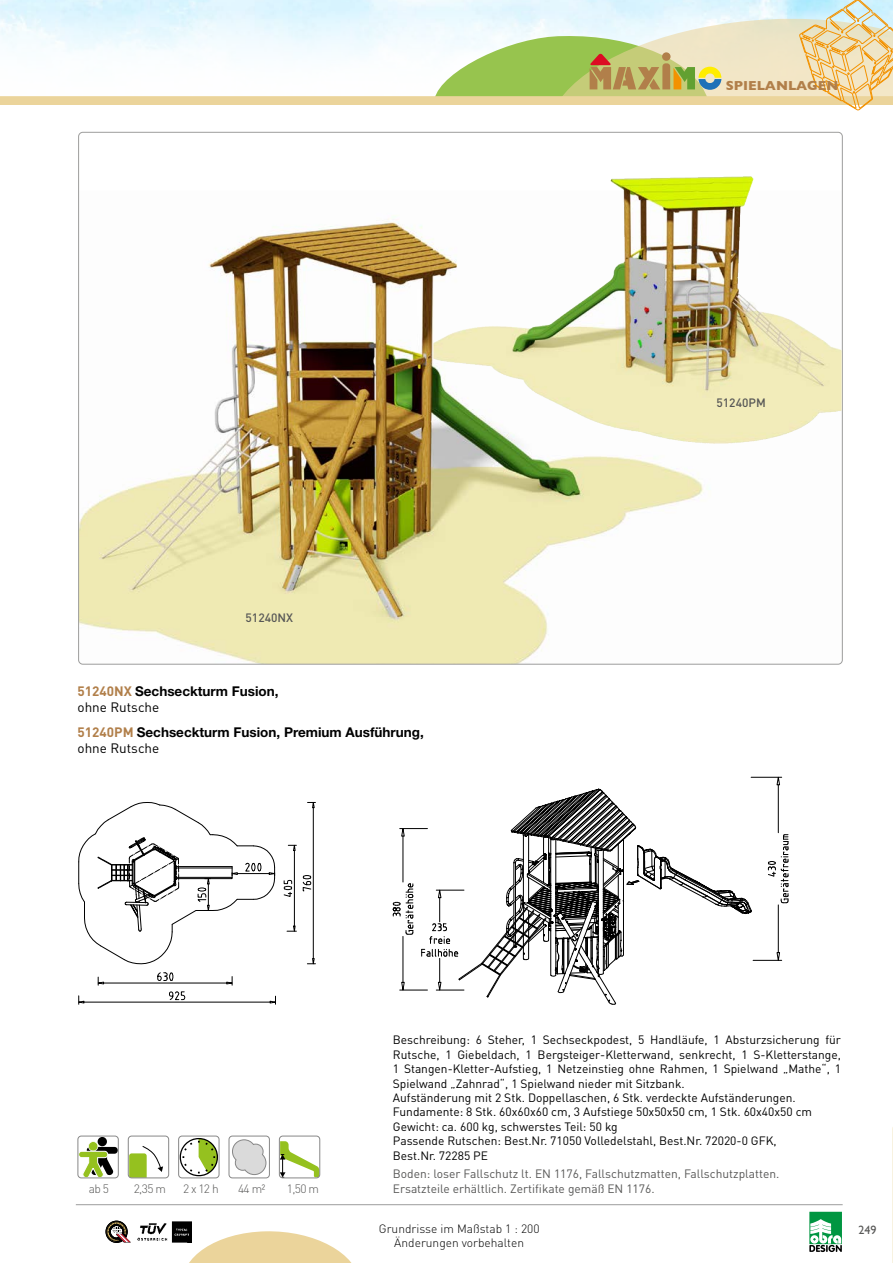
<style>
.page{position:relative;width:893px;height:1263px;background:#fff}
.page>*{position:absolute;margin:0;border:0;box-sizing:border-box;transform-origin:0 0}
.t1{font:700 13.5px "Helvetica Neue LT Std";color:#000}
.t2{font:13.5px "DIN Pro";color:#000}
.t3{font:700 13.35px "Gill Sans";color:#b17f4a}
.t4{font:12px/14.4px "DIN Pro";color:#000}
.t5{font:12px/14.4px "DIN Pro";color:#575756}
.t6{font:300 12px/14.4px "DIN Pro";color:#000;text-align:center}
.t7{font:300 12px "DIN Pro";letter-spacing:-.05em;color:#575756}
.t8{font:500 12px "DIN Pro";color:#575756}
.t9{font:12px "Gill Sans";color:#575756}
.s1{font-family:"DIN Pro";color:#b17f4a}
</style>
<div class="page">
<img style="left:79px;top:191px;width:763px;height:473px">
<div style="left:98px;top:1137px;width:9px;height:9px;background:#000;border-radius:50%"></div>
<svg style="left:78px;top:1141px;width:40px;height:37px"></svg>
<div style="left:78px;top:1136px;width:41px;height:42px;border:1px solid #878787;border-radius:3px"></div>
<svg style="left:129px;top:1146px;width:34px;height:32px"></svg>
<div style="left:128px;top:1136px;width:41px;height:42px;border:1px solid #878787;border-radius:3px"></div>
<svg style="left:180px;top:1138px;width:37px;height:38px"></svg>
<div style="left:178px;top:1136px;width:41px;height:42px;border:1px solid #878787;border-radius:3px"></div>
<svg style="left:232px;top:1139px;width:35px;height:36px"></svg>
<div style="left:229px;top:1136px;width:41px;height:42px;border:1px solid #878787;border-radius:3px"></div>
<svg style="left:280px;top:1141px;width:40px;height:37px"></svg>
<div style="left:279px;top:1136px;width:41px;height:42px;border:1px solid #878787;border-radius:3px"></div>
<hr style="left:313px;top:808px;width:1px;height:150px;background:#000">
<svg style="left:308px;top:802px;width:7px;height:6px"></svg>
<svg style="left:307px;top:958px;width:8px;height:7px"></svg>
<svg style="left:303px;top:875px;width:8px;height:16px"></svg>
<hr style="left:294px;top:850px;width:1px;height:76px;background:#000">
<svg style="left:288px;top:844px;width:8px;height:7px"></svg>
<svg style="left:287px;top:925px;width:9px;height:7px"></svg>
<svg style="left:284px;top:880px;width:8px;height:17px"></svg>
<hr style="left:84px;top:1002px;width:186px;height:1px;background:#000">
<svg style="left:78px;top:996px;width:6px;height:8px"></svg>
<svg style="left:270px;top:996px;width:6px;height:8px"></svg>
<svg style="left:169px;top:991px;width:16px;height:9px"></svg>
<hr style="left:104px;top:983px;width:123px;height:1px;background:#000">
<svg style="left:226px;top:976px;width:7px;height:9px"></svg>
<svg style="left:97px;top:977px;width:7px;height:8px"></svg>
<svg style="left:157px;top:972px;width:16px;height:9px"></svg>
<svg style="left:78px;top:802px;width:198px;height:162px"></svg>
<img style="left:466px;top:176px;width:277px;height:153px">
<svg style="left:393px;top:777px;width:396px;height:227px"></svg>
<div style="left:0;top:97px;width:893px;height:8px;background:#ebd49b"></div>
<svg style="left:809px;top:1212px;width:33px;height:40px"></svg>
<svg style="left:179px;top:1230px;width:173px;height:33px"></svg>
<img style="left:138px;top:1221px;width:53px;height:21px">
<svg style="left:106px;top:1221px;width:25px;height:22px"></svg>
<hr style="left:76px;top:1204px;width:767px;height:1px;background:#9d9d9c">
<svg style="left:434px;top:0;width:459px;height:111px"></svg>
<svg style="left:892px;top:1127px;width:1px;height:136px"></svg>
<p class="t3" style="left:726px;top:75px;width:114px">SPIELANLAGEN</p>
<p class="t8" style="left:246px;top:610px;width:49px">51240NX</p>
<p class="t1" style="left:78px;top:682px;width:203px"><span class="s1">51240NX</span> Sechseckturm Fusion,</p>
<p class="t2" style="left:78px;top:698px;width:83px">ohne Rutsche</p>
<p class="t1" style="left:78px;top:723px;width:348px"><span class="s1">51240PM</span> Sechseckturm Fusion, Premium Ausführung,</p>
<p class="t2" style="left:78px;top:739px;width:83px">ohne Rutsche</p>
<p class="t8" style="left:716px;top:395px;width:51px">51240PM</p>
<p class="t7" style="left:89px;top:1180px;width:22px">ab 5</p>
<p class="t7" style="left:134px;top:1180px;width:34px">2,35 m</p>
<p class="t7" style="left:183px;top:1180px;width:37px">2 x 12 h</p>
<p class="t7" style="left:238px;top:1180px;width:29px">44 m²</p>
<p class="t7" style="left:287px;top:1180px;width:34px">1,50 m</p>
<p class="t4" style="left:393px;top:1032px;width:450px">Beschreibung: 6 Steher, 1 Sechseckpodest, 5 Handläufe, 1 Absturzsicherung für Rutsche, 1 Giebeldach, 1 Bergsteiger-Kletterwand, senkrecht, 1 S-Kletterstange, 1 Stangen-Kletter-Aufstieg, 1 Netzeinstieg ohne Rahmen, 1 Spielwand „Mathe“, 1<br>Spielwand „Zahnrad“, 1 Spielwand nieder mit Sitzbank.<br>Aufständerung mit 2 Stk. Doppellaschen, 6 Stk. verdeckte Aufständerungen.<br>Fundamente: 8 Stk. 60x60x60 cm, 3 Aufstiege 50x50x50 cm, 1 Stk. 60x40x50 cm Gewicht: ca. 600 kg, schwerstes Teil: 50 kg<br>Passende Rutschen: Best.Nr. 71050 Volledelstahl, Best.Nr. 72020-0 GFK,<br>Best.Nr. 72285 PE</p>
<p class="t5" style="left:393px;top:1166px;width:388px">Boden: loser Fallschutz lt. EN 1176, Fallschutzmatten, Fallschutzplatten.<br>Ersatzteile erhältlich. Zertifikate gemäß EN 1176.</p>
<p class="t6" style="left:379px;top:1220px;width:162px">Grundrisse im Maßstab 1 : 200<br>Änderungen vorbehalten</p>
<p class="t9" style="left:858px;top:1222px;width:19px">249</p>
</div>
